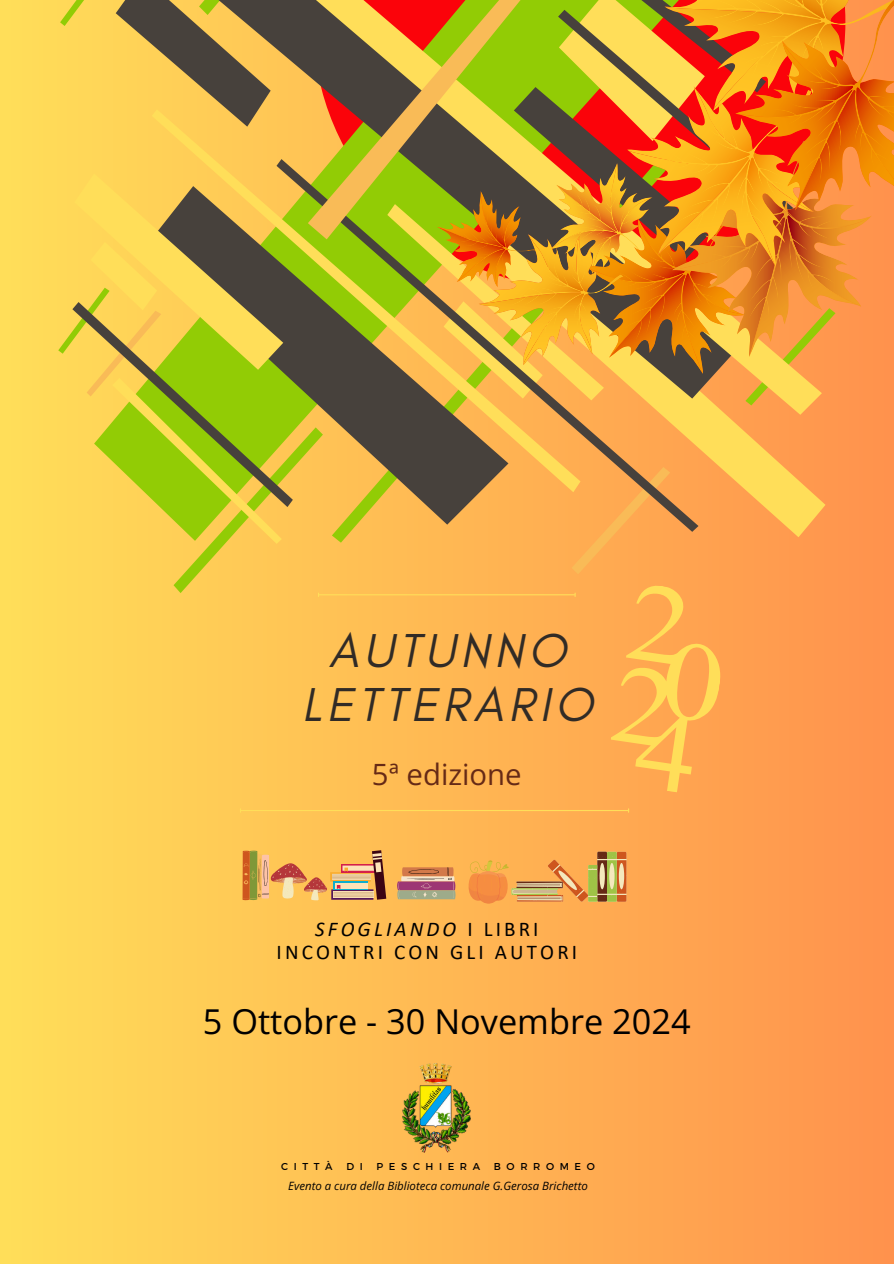
<style>
.page{position:relative;width:894px;height:1264px;background:#fff}
.page>*{position:absolute;margin:0;border:0;box-sizing:border-box;transform-origin:0 0}
.t1{font:italic 48.45px/54px "Glacial Indifference";letter-spacing:.1em;color:#312b26;text-align:center}
.t2{font:34.35px "Open Sans";color:#000}
.t3{font:29.25px "Open Sans";color:#662a16}
.t4{font:21px/22.5px "Calibri";letter-spacing:.15em;color:#000;text-align:center}
.t5{font:italic 11.4px "Open Sans";color:#000}
.t6{font:10.05px "Montserrat";letter-spacing:.56em;color:#000}
.s1{font-style:italic}
</style>
<div class="page">
<div style="left:0;top:0;width:893px;height:1263px;background:linear-gradient(to right,#ffde59,#ff924d)"></div>
<svg style="left:571px;top:542px;width:99px;height:32px;background:#feaa51"></svg>
<svg style="left:60px;top:0;width:111px;height:127px;background:#e4c052"></svg>
<svg style="left:323px;top:415px;width:151px;height:117px;background:#9d7f43"></svg>
<svg style="left:474px;top:405px;width:351px;height:132px;background:#f3ab50"></svg>
<svg style="left:171px;top:0;width:650px;height:415px;background:#ab9442"></svg>
<svg style="left:308px;top:0;width:79px;height:239px;background:#a28936"></svg>
<svg style="left:387px;top:0;width:506px;height:405px;background:#d5922d"></svg>
<hr style="left:241px;top:810px;width:387px;height:1px;background:#ffde59">
<hr style="left:319px;top:594px;width:255px;height:1px;background:#ffde59">
<svg style="left:58px;top:173px;width:265px;height:423px;background:#c9bc3f"></svg>
<div style="left:0;top:900px;width:893px;height:79px;background:linear-gradient(to right,#ffde59,#ff924d)"></div>
<svg style="left:397px;top:867px;width:58px;height:32px;background:#ba8677"></svg>
<svg style="left:331px;top:889px;width:41px;height:10px"></svg>
<div style="left:333px;top:891px;width:40px;height:6px;background:#ebcea0"></div>
<hr style="left:333px;top:892px;width:40px;height:1px;background:#ddbc8e">
<hr style="left:333px;top:893px;width:40px;height:1px;background:#ddbc8e">
<hr style="left:333px;top:895px;width:40px;height:1px;background:#ddbc8e">
<hr style="left:333px;top:896px;width:40px;height:1px;background:#ddbc8e">
<div style="left:330px;top:872px;width:40px;height:9px;background:#f9ad30"></div>
<div style="left:332px;top:873px;width:39px;height:7px;background:#e8ca9d"></div>
<hr style="left:332px;top:874px;width:39px;height:1px;background:#ddbc8e">
<hr style="left:332px;top:876px;width:39px;height:1px;background:#ddbc8e">
<hr style="left:332px;top:877px;width:39px;height:1px;background:#ddbc8e">
<hr style="left:332px;top:878px;width:39px;height:1px;background:#ddbc8e">
<div style="left:333px;top:881px;width:34px;height:8px;background:#0daecc"></div>
<div style="left:335px;top:883px;width:32px;height:5px;background:#fde3b7"></div>
<svg style="left:337px;top:885px;width:3px;height:4px"></svg>
<div style="left:341px;top:864px;width:34px;height:8px;background:#f3b59d"></div>
<div style="left:342px;top:865px;width:33px;height:5px;background:#fde3b7"></div>
<svg style="left:344px;top:867px;width:4px;height:4px"></svg>
<svg style="left:372px;top:850px;width:14px;height:49px"></svg>
<svg style="left:242px;top:850px;width:86px;height:50px;background:#e3a657"></svg>
<svg style="left:466px;top:851px;width:160px;height:52px;background:#e2a353"></svg>
<svg style="left:604px;top:582px;width:128px;height:214px;background:#ffaf51"></svg>
<img style="left:402px;top:1063px;width:68px;height:89px">
<p class="t1" style="left:302px;top:622px;width:292px">AUTUNNO<br>LETTERARIO</p>
<p class="t3" style="left:372px;top:753px;width:151px">5ª edizione</p>
<p class="t4" style="left:276px;top:919px;width:302px"><span class="s1">SFOGLIANDO</span> I LIBRI<br>INCONTRI CON GLI AUTORI</p>
<h1 class="t2" style="left:203px;top:997px;width:489px">5 Ottobre - 30 Novembre 2024</h1>
<p class="t6" style="left:281px;top:1160px;width:53px">CITTÀ</p>
<p class="t6" style="left:346px;top:1160px;width:18px">D I</p>
<p class="t6" style="left:376px;top:1160px;width:105px">PESCHIERA</p>
<p class="t6" style="left:494px;top:1160px;width:102px">BORROMEO</p>
<h3 class="t5" style="left:288px;top:1178px;width:301px">Evento a cura della Biblioteca comunale G.Gerosa Brichetto</h3>
</div>
